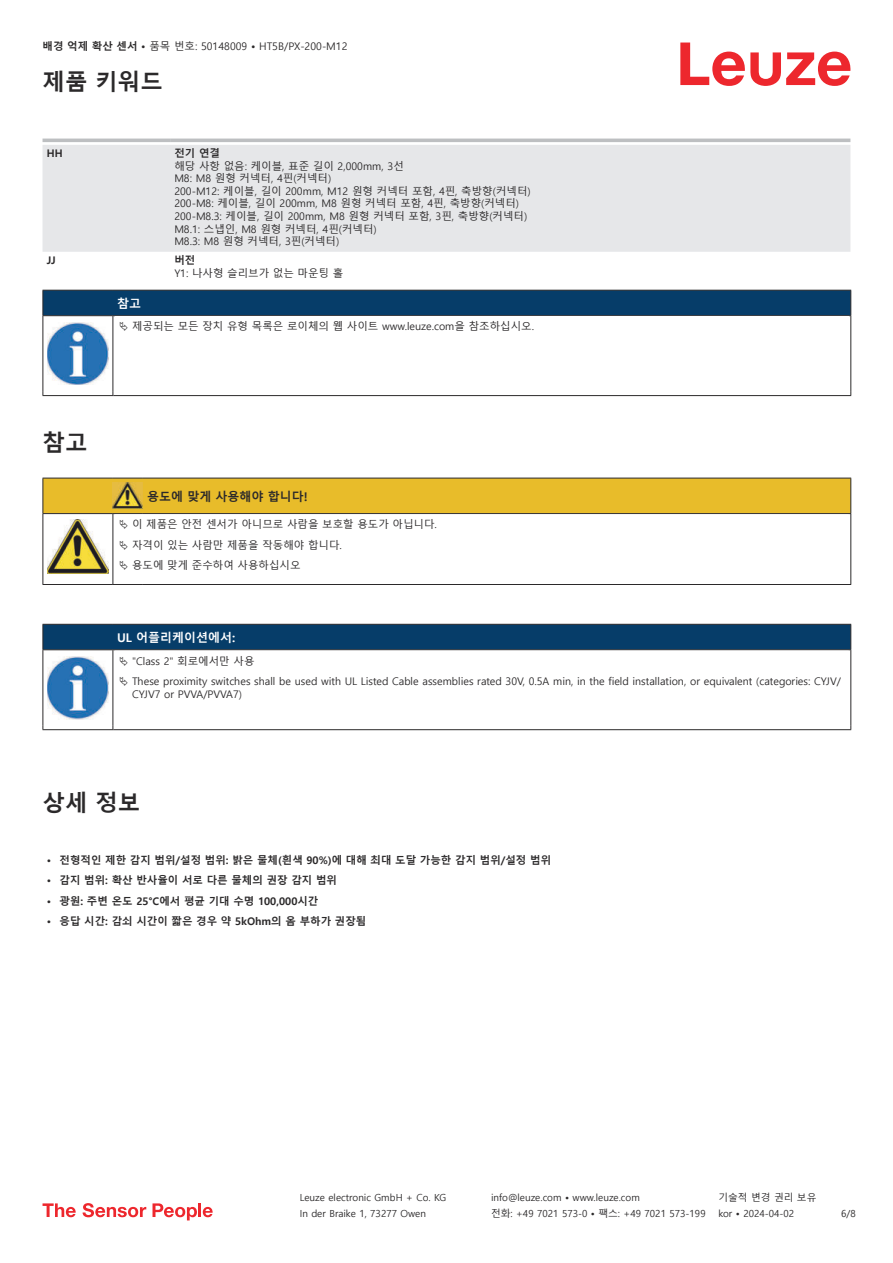
<style>
.page{position:relative;width:893px;height:1263px;background:#fff}
.page>*{position:absolute;margin:0;border:0;box-sizing:border-box;transform-origin:0 0}
.t1{font:700 22.5px "Malgun Gothic";color:#2b292a}
.t2{font:700 12px "Malgun Gothic";color:#fff}
.t3{font:700 12px "Malgun Gothic";color:#2b292a}
.t4{font:10.5px/12.6px "Malgun Gothic";color:#2b292a}
.t5{font:700 10.5px "Malgun Gothic";color:#2b292a}
.t6{font:9.75px "Malgun Gothic";color:#2b292a}
.s1{font-weight:700}
</style>
<div class="page">
<svg style="left:680px;top:43px;width:170px;height:43px"></svg>
<svg style="left:43px;top:138px;width:807px;height:1px"></svg>
<div style="left:43px;top:145px;width:807px;height:107px;background:#e6e7e9"></div>
<hr style="left:43px;top:139px;width:127px;height:3px;background:#bdbfc1">
<hr style="left:170px;top:139px;width:680px;height:3px;background:#bdbfc1">
<svg style="left:43px;top:1203px;width:33px;height:14px"></svg>
<svg style="left:83px;top:1203px;width:63px;height:14px"></svg>
<svg style="left:153px;top:1203px;width:44px;height:17px"></svg>
<hr style="left:198px;top:1203px;width:3px;height:14px;background:#ed272d">
<svg style="left:203px;top:1207px;width:10px;height:10px"></svg>
<div style="left:43px;top:290px;width:808px;height:26px;background:#063d69"></div>
<hr style="left:113px;top:315px;width:738px;height:1px;background:#2b292a">
<hr style="left:43px;top:316px;width:1px;height:75px;background:#2b292a">
<hr style="left:113px;top:316px;width:1px;height:75px;background:#2b292a">
<hr style="left:850px;top:316px;width:1px;height:75px;background:#2b292a">
<hr style="left:43px;top:395px;width:70px;height:1px;background:#2b292a">
<hr style="left:113px;top:395px;width:738px;height:1px;background:#2b292a">
<img style="left:47px;top:322px;width:61px;height:63px">
<hr style="left:43px;top:584px;width:70px;height:1px;background:#2b292a">
<hr style="left:113px;top:584px;width:30px;height:1px;background:#2b292a">
<hr style="left:143px;top:584px;width:708px;height:1px;background:#2b292a">
<hr style="left:43px;top:650px;width:1px;height:75px;background:#2b292a">
<hr style="left:113px;top:650px;width:1px;height:75px;background:#2b292a">
<hr style="left:850px;top:650px;width:1px;height:75px;background:#2b292a">
<hr style="left:43px;top:729px;width:70px;height:1px;background:#2b292a">
<hr style="left:113px;top:729px;width:738px;height:1px;background:#2b292a">
<img style="left:47px;top:704px;width:58px;height:15px">
<svg style="left:43px;top:478px;width:808px;height:106px"></svg>
<svg style="left:43px;top:624px;width:808px;height:80px"></svg>
<p class="t4" style="left:43px;top:40px;width:306px"><span class="s1">배경 억제 확산 센서 •</span> 품목 번호: 50148009 <span class="s1">•</span> HT5B/PX-200-M12</p>
<h1 class="t1" style="left:43px;top:69px;width:122px">제품 키워드</h1>
<p class="t5" style="left:47px;top:147px;width:18px">HH</p>
<p class="t5" style="left:174px;top:147px;width:47px">전기 연결</p>
<p class="t4" style="left:174px;top:160px;width:358px">해당 사항 없음: 케이블, 표준 길이 2,000mm, 3선<br>M8: M8 원형 커넥터, 4핀(커넥터)<br>200-M12: 케이블, 길이 200mm, M12 원형 커넥터 포함, 4핀, 축방향(커넥터)<br>200-M8: 케이블, 길이 200mm, M8 원형 커넥터 포함, 4핀, 축방향(커넥터)<br>200-M8.3: 케이블, 길이 200mm, M8 원형 커넥터 포함, 3핀, 축방향(커넥터)<br>M8.1: 스냅인, M8 원형 커넥터, 4핀(커넥터)<br>M8.3: M8 원형 커넥터, 3핀(커넥터)</p>
<p class="t5" style="left:47px;top:254px;width:10px">JJ</p>
<p class="t5" style="left:174px;top:254px;width:22px">버전</p>
<p class="t4" style="left:174px;top:267px;width:170px">Y1: 나사형 슬리브가 없는 마운팅 홀</p>
<p class="t2" style="left:117px;top:297px;width:25px">참고</p>
<p class="t4" style="left:132px;top:321px;width:403px">제공되는 모든 장치 유형 목록은 로이체의 웹 사이트 www.leuze.com을 참조하십시오.</p>
<h1 class="t1" style="left:43px;top:429px;width:46px">참고</h1>
<p class="t3" style="left:147px;top:489px;width:162px">용도에 맞게 사용해야 합니다!</p>
<p class="t4" style="left:132px;top:515px;width:306px;line-height:20.2px">이 제품은 안전 센서가 아니므로 사람을 보호할 용도가 아닙니다. 자격이 있는 사람만 제품을 작동해야 합니다.<br>용도에 맞게 준수하여 사용하십시오</p>
<p class="t2" style="left:117px;top:631px;width:120px">UL 어플리케이션에서:</p>
<p class="t4" style="left:132px;top:651px;width:710px;line-height:20.2px">"Class 2" 회로에서만 사용<br>These proximity switches shall be used with UL Listed Cable assemblies rated 30V, 0.5A min, in the field installation, or equivalent (categories: CYJV/</p>
<p class="t4" style="left:132px;top:688px;width:112px">CYJV7 or PVVA/PVVA7)</p>
<h1 class="t1" style="left:43px;top:789px;width:99px">상세 정보</h1>
<p class="t5" style="left:47px;top:854px;width:506px">• 전형적인 제한 감지 범위/설정 범위: 밝은 물체(흰색 90%)에 대해 최대 도달 가능한 감지 범위/설정 범위</p>
<p class="t5" style="left:47px;top:874px;width:292px">• 감지 범위: 확산 반사율이 서로 다른 물체의 권장 감지 범위</p>
<p class="t5" style="left:47px;top:895px;width:273px">• 광원: 주변 온도 25°C에서 평균 기대 수명 100,000시간</p>
<p class="t5" style="left:47px;top:915px;width:321px">• 응답 시간: 감쇠 시간이 짧은 경우 약 5kOhm의 옴 부하가 권장됨</p>
<p class="t6" style="left:300px;top:1192px;width:148px">Leuze electronic GmbH + Co. KG</p>
<p class="t6" style="left:491px;top:1192px;width:150px">info@leuze.com • www.leuze.com</p>
<p class="t6" style="left:718px;top:1192px;width:100px">기술적 변경 권리 보유</p>
<p class="t6" style="left:300px;top:1208px;width:128px">In der Braike 1, 73277 Owen</p>
<p class="t6" style="left:491px;top:1208px;width:216px">전화: +49 7021 573-0 • 팩스: +49 7021 573-199</p>
<p class="t6" style="left:718px;top:1208px;width:77px">kor • 2024-04-02</p>
<p class="t6" style="left:841px;top:1208px;width:16px">6/8</p>
</div>
